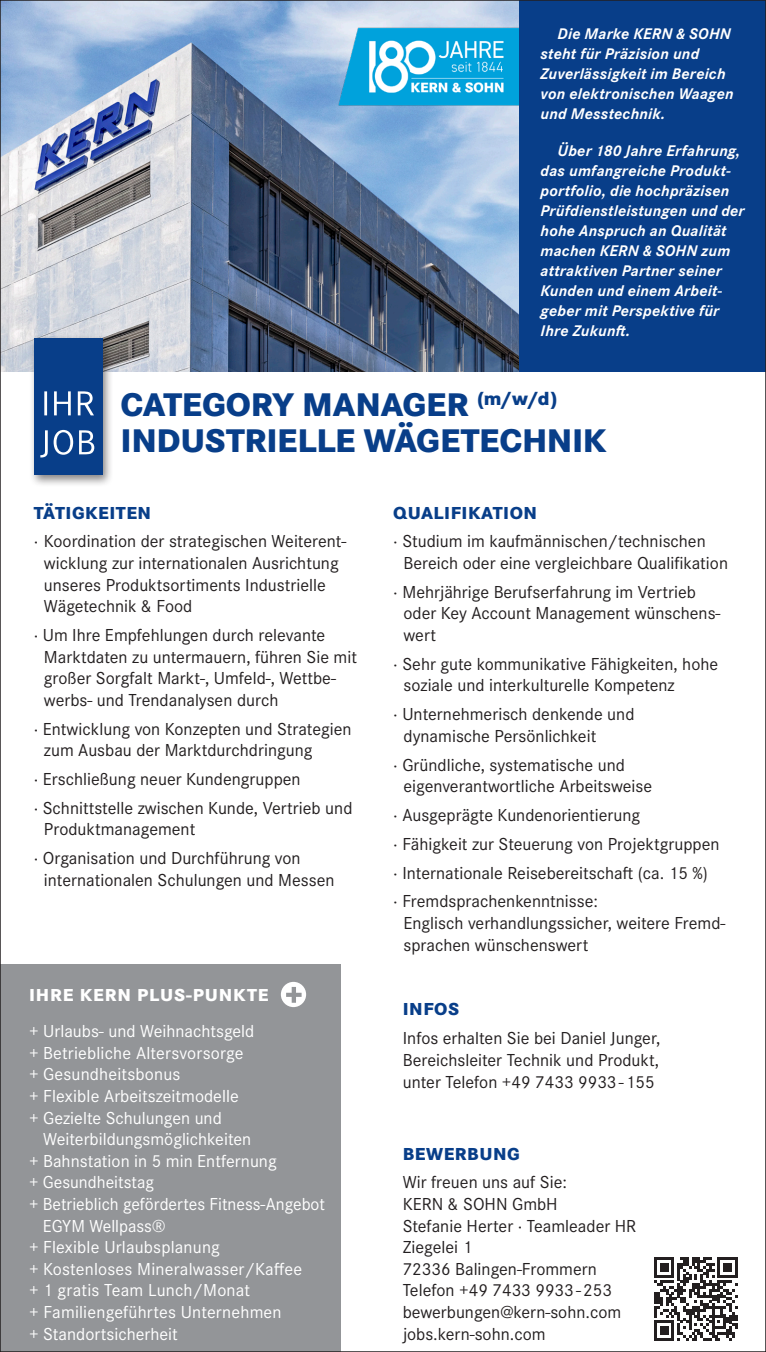
<style>
.page{position:relative;width:766px;height:1352px;background:#fff}
.page>*{position:absolute;margin:0;border:0;box-sizing:border-box;transform-origin:0 0}
.AZ-2019_BigText_18pt_blau{font:800 34px/36px "Corporate S Pro";letter-spacing:-.01em;color:#083e89}
.AZ-2019_Aufzählung_Corp_9pt_reg{font:18px/21.6px "Corporate S Pro";color:#231f20}
.AZ-2016_Lauftext_Corp_9pt_reg{font:18px/21.6px "Corporate S Pro";color:#fff}
.AZ-2016_Lauftext_Corp_9pt_reg-2{font:18px/21.6px "Corporate S Pro";color:#231f20}
.AZ-2019_small_Heads_Xtra_Bold_Blau{font:800 18px "Corporate S Pro";letter-spacing:.03em;color:#083e89}
.AZ-2019_small_Heads_Xtra_Bold_Blau-2{font:800 18px "Corporate S Pro";letter-spacing:.05em;color:#fff}
.AZ-2019_Aufzählung_Corp_9pt_reg-2{font:800 18px "Corporate S Pro";letter-spacing:.03em;color:#083e89}
.AZ-2019_Text_Tradition_KERN_we{font:italic 700 16px/20px "Corporate S Pro";letter-spacing:.015em;color:#fff}
</style>
<div class="page">
<img style="left:2px;top:2px;width:517px;height:369px">
<img style="left:336px;top:21px;width:183px;height:92px">
<div style="left:30px;top:334px;width:84px;height:153px;background:#231f20;opacity:.55"></div>
<div style="left:34px;top:339px;width:68px;height:136px;background:#083e89"></div>
<svg style="left:40px;top:430px;width:54px;height:27px"></svg>
<svg style="left:44px;top:391px;width:50px;height:24px"></svg>
<div style="left:519px;top:0;width:246px;height:371px;background:#083e89"></div>
<div style="left:0;top:964px;width:340px;height:388px;background:#939598"></div>
<div style="left:281px;top:982px;width:25px;height:25px;background:#fff;border-radius:50%"></div>
<svg style="left:286px;top:987px;width:15px;height:15px"></svg>
<svg style="left:654px;top:1257px;width:83px;height:83px"></svg>
<p class="AZ-2019_Text_Tradition_KERN_we" style="left:540px;top:22px;width:195px;text-indent:17px">Die Marke KERN &amp; SOHN steht für Präzision und<br>Zuverlässigkeit im Bereich von elektronischen Waagen und Messtechnik.</p>
<p class="AZ-2019_Text_Tradition_KERN_we" style="left:540px;top:139px;width:205px;text-indent:17px">Über 180 Jahre Erfahrung, das umfangreiche Produkt&shy;portfolio, die hochpräzisen<br>Prüfdienstleistungen und der hohe Anspruch an Qualität machen KERN &amp; SOHN zum attraktiven Partner seiner<br>Kunden und einem Arbeit&shy;geber mit Perspektive für<br>Ihre Zukunft.</p>
<p class="AZ-2019_BigText_18pt_blau" style="left:120px;top:384px;width:487px">CATEGORY MANAGER <sup>(m/w/d)<br></sup>INDUSTRIELLE WÄGETECHNIK</p>
<p class="AZ-2019_small_Heads_Xtra_Bold_Blau" style="left:34px;top:498px;width:119px">TÄTIGKEITEN</p>
<p class="AZ-2019_Aufzählung_Corp_9pt_reg" style="left:44px;top:529px;width:304px;text-indent:-10px">· Koordination der strategischen Weiterent&shy;wicklung zur internationalen Ausrichtung unseres Produktsortiments Industrielle Wägetechnik &amp; Food</p>
<p class="AZ-2019_Aufzählung_Corp_9pt_reg" style="left:44px;top:623px;width:314px;text-indent:-10px">· Um Ihre Empfehlungen durch relevante Marktdaten zu untermauern, führen Sie mit großer Sorgfalt Markt-, Umfeld-, Wettbe&shy;werbs- und Trendanalysen durch</p>
<p class="AZ-2019_Aufzählung_Corp_9pt_reg" style="left:44px;top:716px;width:309px;text-indent:-10px">· Entwicklung von Konzepten und Strategien zum Ausbau der Marktdurchdringung</p>
<p class="AZ-2019_Aufzählung_Corp_9pt_reg" style="left:34px;top:767px;width:268px">· Erschließung neuer Kundengruppen</p>
<p class="AZ-2019_Aufzählung_Corp_9pt_reg" style="left:44px;top:796px;width:310px;text-indent:-10px">· Schnittstelle zwischen Kunde, Vertrieb und<br>Produktmanagement</p>
<p class="AZ-2019_Aufzählung_Corp_9pt_reg" style="left:44px;top:846px;width:292px;text-indent:-10px">· Organisation und Durchführung von internationalen Schulungen und Messen</p>
<p class="AZ-2019_small_Heads_Xtra_Bold_Blau-2" style="left:29px;top:980px;width:241px">IHRE KERN PLUS-PUNKTE</p>
<p class="AZ-2016_Lauftext_Corp_9pt_reg" style="left:29px;top:1019px;width:227px">+ Urlaubs- und Weihnachtsgeld</p>
<p class="AZ-2016_Lauftext_Corp_9pt_reg" style="left:29px;top:1040px;width:216px">+ Betriebliche Altersvorsorge</p>
<p class="AZ-2016_Lauftext_Corp_9pt_reg" style="left:29px;top:1062px;width:153px">+ Gesundheitsbonus</p>
<p class="AZ-2016_Lauftext_Corp_9pt_reg" style="left:29px;top:1084px;width:211px">+ Flexible Arbeitszeitmodelle</p>
<p class="AZ-2016_Lauftext_Corp_9pt_reg" style="left:43px;top:1105px;width:209px;text-indent:-14px">+ Gezielte Schulungen und<br>Weiterbildungsmöglichkeiten</p>
<p class="AZ-2016_Lauftext_Corp_9pt_reg" style="left:29px;top:1148px;width:249px">+ Bahnstation in 5 min Entfernung</p>
<p class="AZ-2016_Lauftext_Corp_9pt_reg" style="left:29px;top:1170px;width:126px">+ Gesundheitstag</p>
<p class="AZ-2016_Lauftext_Corp_9pt_reg" style="left:43px;top:1192px;width:283px;text-indent:-14px">+ Betrieblich gefördertes Fitness-Angebot<br>EGYM Wellpass®</p>
<p class="AZ-2016_Lauftext_Corp_9pt_reg" style="left:29px;top:1235px;width:192px">+ Flexible Urlaubsplanung</p>
<p class="AZ-2016_Lauftext_Corp_9pt_reg" style="left:29px;top:1256px;width:274px">+ Kostenloses Mineralwasser/Kaffee</p>
<p class="AZ-2016_Lauftext_Corp_9pt_reg" style="left:29px;top:1278px;width:223px">+ 1 gratis Team Lunch/Monat</p>
<p class="AZ-2016_Lauftext_Corp_9pt_reg" style="left:29px;top:1300px;width:254px">+ Familiengeführtes Unternehmen</p>
<p class="AZ-2016_Lauftext_Corp_9pt_reg" style="left:29px;top:1321px;width:150px">+ Standortsicherheit</p>
<p class="AZ-2019_Aufzählung_Corp_9pt_reg-2" style="left:393px;top:498px;width:145px">QUALIFIKATION</p>
<p class="AZ-2019_Aufzählung_Corp_9pt_reg" style="left:403px;top:529px;width:326px;text-indent:-10px">· Studium im kaufmännischen/technischen<br>Bereich oder eine vergleichbare Qualifikation</p>
<p class="AZ-2019_Aufzählung_Corp_9pt_reg" style="left:403px;top:580px;width:318px;text-indent:-10px">· Mehrjährige Berufserfahrung im Vertrieb oder Key Account Management wünschens&shy;wert</p>
<p class="AZ-2019_Aufzählung_Corp_9pt_reg" style="left:403px;top:652px;width:316px;text-indent:-10px">· Sehr gute kommunikative Fähigkeiten, hohe soziale und interkulturelle Kompetenz</p>
<p class="AZ-2019_Aufzählung_Corp_9pt_reg" style="left:403px;top:702px;width:232px;text-indent:-10px">· Unternehmerisch denkende und dynamische Persönlichkeit</p>
<p class="AZ-2019_Aufzählung_Corp_9pt_reg" style="left:403px;top:752px;width:250px;text-indent:-10px">· Gründliche, systematische und eigenverantwortliche Arbeitsweise</p>
<p class="AZ-2019_Aufzählung_Corp_9pt_reg" style="left:393px;top:803px;width:248px">· Ausgeprägte Kundenorientierung</p>
<p class="AZ-2019_Aufzählung_Corp_9pt_reg" style="left:393px;top:832px;width:328px">· Fähigkeit zur Steuerung von Projektgruppen</p>
<p class="AZ-2019_Aufzählung_Corp_9pt_reg" style="left:393px;top:860px;width:316px">· Internationale Reisebereitschaft (ca. 15 %)</p>
<p class="AZ-2019_Aufzählung_Corp_9pt_reg" style="left:403px;top:889px;width:323px;text-indent:-10px">· Fremdsprachenkenntnisse:<br>Englisch verhandlungssicher, weitere Fremd&shy;sprachen wünschenswert</p>
<p class="AZ-2019_small_Heads_Xtra_Bold_Blau" style="left:402px;top:995px;width:58px">INFOS</p>
<p class="AZ-2016_Lauftext_Corp_9pt_reg-2" style="left:402px;top:1026px;width:259px;text-align:justify">Infos erhalten Sie bei Daniel Junger, Bereichsleiter Technik und Produkt, unter Telefon +49 7433 9933 - 155</p>
<p class="AZ-2019_small_Heads_Xtra_Bold_Blau" style="left:402px;top:1139px;width:119px">BEWERBUNG</p>
<p class="AZ-2016_Lauftext_Corp_9pt_reg-2" style="left:402px;top:1170px;width:235px">Wir freuen uns auf Sie:<br>KERN &amp; SOHN GmbH<br>Stefanie Herter · Teamleader HR<br>Ziegelei 1<br>72336 Balingen-Frommern<br>Telefon +49 7433 9933 - 253 bewerbungen@kern-sohn.com</p>
<p class="AZ-2016_Lauftext_Corp_9pt_reg-2" style="left:402px;top:1321px;width:144px">jobs.kern-sohn.com</p>
</div>
